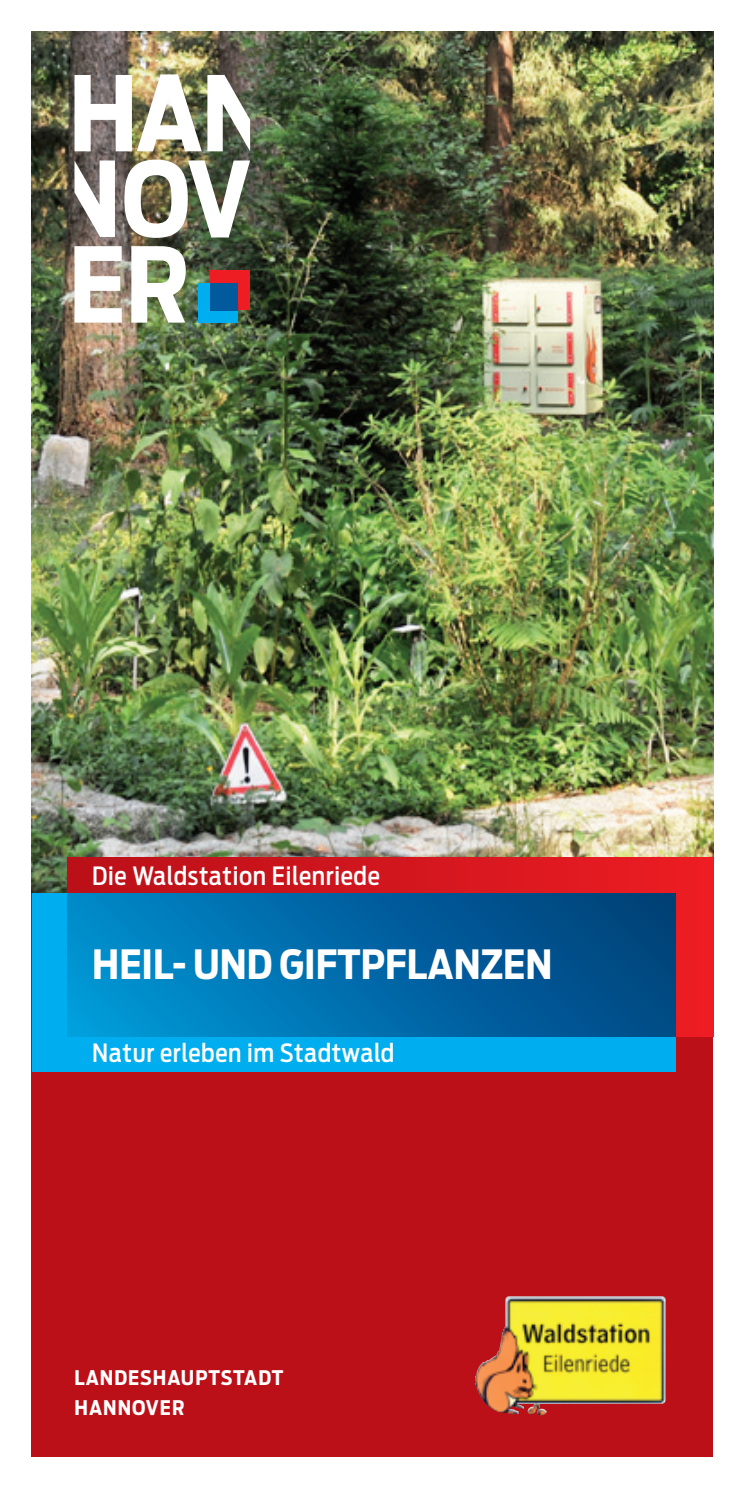
<style>
.page{position:relative;width:745px;height:1489px;background:#fff}
.page>*{position:absolute;margin:0;border:0;box-sizing:border-box;transform-origin:0 0}
.t1{font:700 40px "Antenna Cond";color:#fff}
.t2{font:500 25px "Antenna Cond";letter-spacing:.025em;color:#fff}
.t3{font:700 20px "Antenna Cond";letter-spacing:.05em;color:#fff}
</style>
<div class="page">
<img style="left:32px;top:32px;width:680px;height:861px">
<div style="left:32px;top:893px;width:680px;height:563px;background:#bb1018"></div>
<div style="left:32px;top:893px;width:643px;height:179px;background:#00aeef"></div>
<div style="left:68px;top:857px;width:644px;height:179px;background:linear-gradient(to right,#b91018,#ec1d23)"></div>
<div style="left:68px;top:893px;width:607px;height:143px;background:linear-gradient(to right,#0091d1,#00417c)"></div>
<div style="left:198px;top:283px;width:39px;height:39px;background:#00aeef"></div>
<div style="left:210px;top:270px;width:40px;height:40px;background:#ee1d23"></div>
<div style="left:210px;top:283px;width:27px;height:27px;background:#005a9c"></div>
<svg style="left:74px;top:246px;width:48px;height:76px"></svg>
<svg style="left:131px;top:246px;width:55px;height:76px"></svg>
<svg style="left:74px;top:160px;width:41px;height:77px"></svg>
<img style="left:124px;top:160px;width:126px;height:78px">
<img style="left:74px;top:74px;width:176px;height:77px">
<img style="left:474px;top:1296px;width:191px;height:119px">
<p class="t2" style="left:92px;top:860px;width:289px">Die Waldstation Eilenriede</p>
<h1 class="t1" style="left:92px;top:940px;width:461px">HEIL- UND GIFTPFLANZEN</h1>
<p class="t2" style="left:92px;top:1037px;width:303px">Natur erleben im Stadtwald</p>
<p class="t3" style="left:74px;top:1365px;width:14px">LANDE</p>
<p class="t3" style="left:140px;top:1365px;width:42px">SHAUPT</p>
<p class="t3" style="left:221px;top:1365px;width:26px">STADT</p>
<p class="t3" style="left:74px;top:1395px;width:30px">HANN</p>
<p class="t3" style="left:132px;top:1395px;width:54px">OVER</p>
</div>
